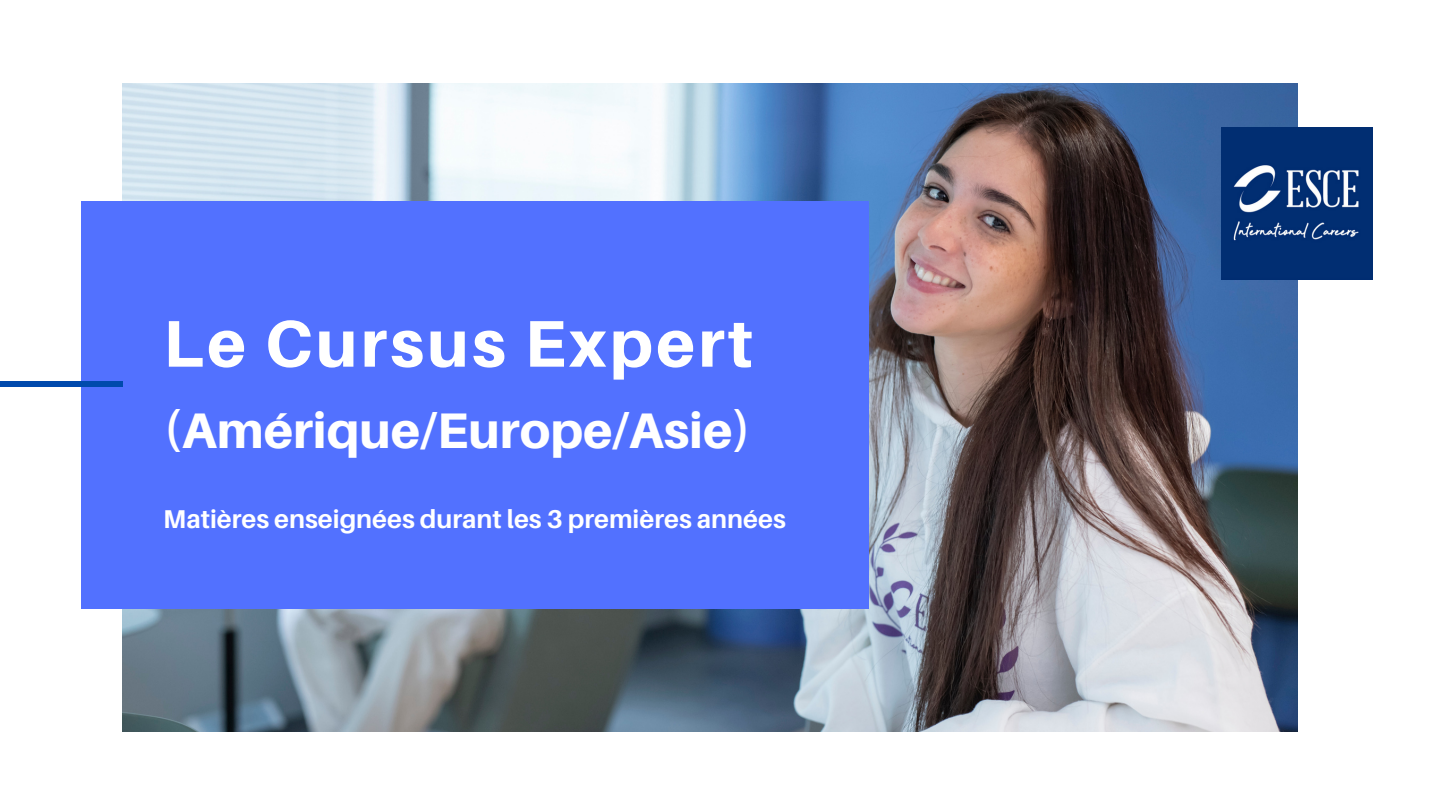
<style>
.page{position:relative;width:1440px;height:810px;background:#fff}
.page>*{position:absolute;margin:0;border:0;box-sizing:border-box;transform-origin:0 0}
.t1{font:800 66px "Aileron";letter-spacing:.05em;color:#fff}
.t2{font:800 50px "Aileron";color:#fff}
.t3{font:700 25.7px "Aileron";color:#fff}
</style>
<div class="page">
<img style="left:123px;top:84px;width:1174px;height:648px">
<div style="left:81px;top:201px;width:787px;height:408px;background:#5271ff"></div>
<div style="left:0;top:382px;width:123px;height:5px;background:#004aad"></div>
<img style="left:1221px;top:127px;width:152px;height:152px">
<p class="t1" style="left:163px;top:303px;width:591px">Le Cursus Expert</p>
<p class="t2" style="left:163px;top:399px;width:590px">(Amérique/Europe/Asie)</p>
<p class="t3" style="left:163px;top:503px;width:624px">Matières enseignées durant les 3 premières années</p>
</div>
